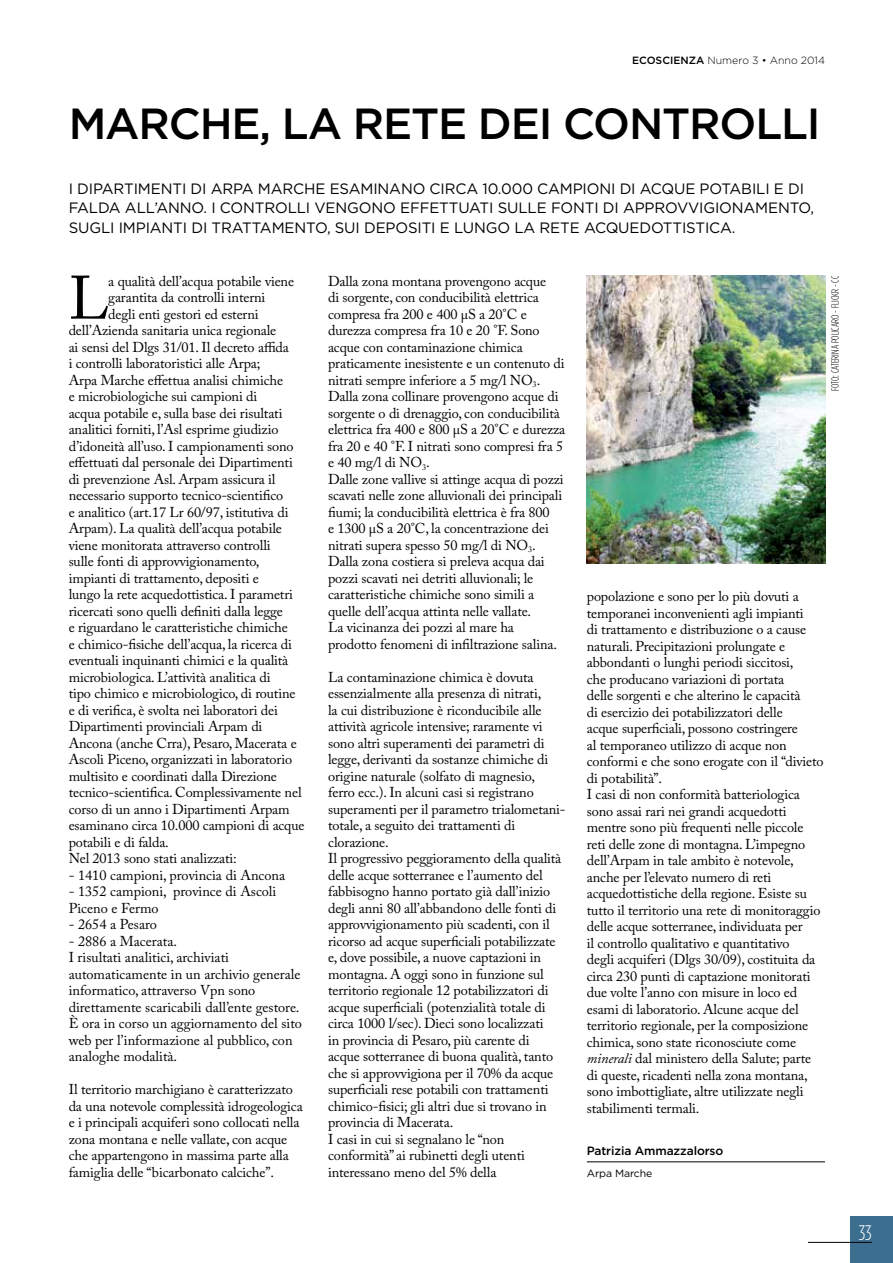
<style>
.page{position:relative;width:893px;height:1263px;background:#fff}
.page>*{position:absolute;margin:0;border:0;box-sizing:border-box;transform-origin:0 0}
.t1{font:60.6px "Adobe Caslon Pro";color:#000}
.t2{font:500 43.5px "Gotham HTF";letter-spacing:-.025em;color:#000}
.t3{font:300 condensed 21px "Gotham HTF";color:#fff}
.t4{font:15px/19.5px "Gotham HTF";letter-spacing:-.01em;color:#000}
.t5{font:14.25px/16.5px "Adobe Caslon Pro";letter-spacing:-.01em;color:#000}
.t6{font:500 12px "Gotham HTF";letter-spacing:-.01em;color:#000}
.t7{font:300 condensed 10.5px "Gotham HTF";color:#000}
.t8{font:300 10.5px "Gotham HTF";color:#000}
.t9{font:10.5px "Gotham HTF";color:#000}
.s1{font-weight:500}
.s2{font-style:italic}
</style>
<div class="page">
<div style="left:850px;top:1216px;width:43px;height:47px;background:#3b6e8f"></div>
<hr style="left:808px;top:1242px;width:64px;height:1px;background:#000">
<hr style="left:587px;top:1161px;width:238px;height:1px;background:#000">
<img style="left:587px;top:276px;width:239px;height:288px">
<p class="t8" style="left:632px;top:55px;width:194px"><span class="s1">ecoscienza</span> Numero 3 • Anno 2014</p>
<p class="t2" style="left:69px;top:99px;width:620px">MARCH E, LA RETE DEI controlli</p>
<p class="t4" style="left:69px;top:178px;width:747px">I DIPARTIMENTI DI ARPA MARCHE ESAMINANO CIRCA 10.000 CAMPIONI DI ACQUE POTABILI E DI<br>FALDA ALL’ANNO. I CONTROLLI VENGONO EFFETTUATI SULLE FONTI DI APPROVVIGIONAMENTO,<br>SUGLI IMPIANTI DI TRATTAMENTO, SUI DEPOSITI E LUNGO LA RETE ACQUEDOTTISTICA.</p>
<p class="t1" style="left:69px;top:262px;width:42px">L</p>
<p class="t5" style="left:108px;top:272px;width:187px">a qualità dell’acqua potabile viene</p>
<p class="t5" style="left:108px;top:289px;width:159px">garantita da controlli interni</p>
<p class="t5" style="left:108px;top:305px;width:152px">degli enti gestori ed esterni</p>
<p class="t5" style="left:69px;top:322px;width:209px">dell’Azienda sanitaria unica regionale</p>
<p class="t5" style="left:69px;top:338px;width:222px">ai sensi del Dlgs 31/01. Il decreto affida</p>
<p class="t5" style="left:69px;top:355px;width:193px">i controlli laboratoristici alle Arpa;</p>
<p class="t5" style="left:69px;top:371px;width:216px">Arpa Marche effettua analisi chimiche</p>
<p class="t5" style="left:69px;top:388px;width:190px">e microbiologiche sui campioni di</p>
<p class="t5" style="left:69px;top:404px;width:215px">acqua potabile e, sulla base dei risultati</p>
<p class="t5" style="left:69px;top:421px;width:211px">analitici forniti, l’Asl esprime giudizio</p>
<p class="t5" style="left:69px;top:437px;width:226px">d’idoneità all’uso. I campionamenti sono</p>
<p class="t5" style="left:69px;top:454px;width:226px">effettuati dal personale dei Dipartimenti</p>
<p class="t5" style="left:69px;top:470px;width:208px">di prevenzione Asl. Arpam assicura il</p>
<p class="t5" style="left:69px;top:487px;width:216px">necessario supporto tecnico-scientifico</p>
<p class="t5" style="left:69px;top:503px;width:221px">e analitico (art.17 Lr 60/97, istitutiva di</p>
<p class="t5" style="left:69px;top:520px;width:215px">Arpam). La qualità dell’acqua potabile</p>
<p class="t5" style="left:69px;top:536px;width:203px">viene monitorata attraverso controlli</p>
<p class="t5" style="left:69px;top:553px;width:192px">sulle fonti di approvvigionamento,</p>
<p class="t5" style="left:69px;top:569px;width:192px">impianti di trattamento, depositi e</p>
<p class="t5" style="left:69px;top:586px;width:226px">lungo la rete acquedottistica. I parametri</p>
<p class="t5" style="left:69px;top:602px;width:216px">ricercati sono quelli definiti dalla legge</p>
<p class="t5" style="left:69px;top:619px;width:221px">e riguardano le caratteristiche chimiche</p>
<p class="t5" style="left:69px;top:635px;width:225px">e chimico-fisiche dell’acqua, la ricerca di</p>
<p class="t5" style="left:69px;top:652px;width:221px">eventuali inquinanti chimici e la qualità</p>
<p class="t5" style="left:69px;top:668px;width:203px">microbiologica. L’attività analitica di</p>
<p class="t5" style="left:69px;top:685px;width:228px">tipo chimico e microbiologico, di routine</p>
<p class="t5" style="left:69px;top:701px;width:211px">e di verifica, è svolta nei laboratori dei</p>
<p class="t5" style="left:69px;top:718px;width:195px">Dipartimenti provinciali Arpam di</p>
<p class="t5" style="left:69px;top:734px;width:230px">Ancona (anche Crra), Pesaro, Macerata e</p>
<p class="t5" style="left:69px;top:751px;width:225px">Ascoli Piceno, organizzati in laboratorio</p>
<p class="t5" style="left:69px;top:767px;width:210px">multisito e coordinati dalla Direzione</p>
<p class="t5" style="left:69px;top:784px;width:234px">tecnico-scientifica. Complessivamente nel</p>
<p class="t5" style="left:69px;top:800px;width:222px">corso di un anno i Dipartimenti Arpam</p>
<p class="t5" style="left:69px;top:817px;width:237px">esaminano circa 10.000 campioni di acque</p>
<p class="t5" style="left:69px;top:833px;width:102px">potabili e di falda.</p>
<p class="t5" style="left:69px;top:850px;width:170px">Nel 2013 sono stati analizzati:</p>
<p class="t5" style="left:69px;top:866px;width:218px">- 1410 campioni, provincia di Ancona</p>
<p class="t5" style="left:69px;top:883px;width:209px">- 1352 campioni, province di Ascoli<br>Piceno e Fermo</p>
<p class="t5" style="left:69px;top:916px;width:90px">- 2654 a Pesaro</p>
<p class="t5" style="left:69px;top:932px;width:235px">- 2886 a Macerata.<br>I risultati analitici, archiviati automaticamente in un archivio generale informatico, attraverso Vpn sono direttamente scaricabili dall’ente gestore.<br>È ora in corso un aggiornamento del sito web per l’informazione al pubblico, con analoghe modalità.</p>
<p class="t5" style="left:69px;top:1081px;width:236px">Il territorio marchigiano è caratterizzato da una notevole complessità idrogeologica e i principali acquiferi sono collocati nella zona montana e nelle vallate, con acque che appartengono in massima parte alla famiglia delle “bicarbonato calciche”.</p>
<p class="t5" style="left:328px;top:272px;width:239px">Dalla zona montana provengono acque<br>di sorgente, con conducibilità elettrica compresa fra 200 e 400 µS a 20°C e durezza compresa fra 10 e 20 °F. Sono acque con contaminazione chimica praticamente inesistente e un contenuto di nitrati sempre inferiore a 5 mg/l NO<sub>3</sub>.<br>Dalla zona collinare provengono acque di sorgente o di drenaggio, con conducibilità elettrica fra 400 e 800 µS a 20°C e durezza fra 20 e 40 °F. I nitrati sono compresi fra 5 e 40 mg/l di NO<sub>3</sub>.<br>Dalle zone vallive si attinge acqua di pozzi scavati nelle zone alluvionali dei principali fiumi; la conducibilità elettrica è fra 800<br>e 1300 µS a 20°C, la concentrazione dei nitrati supera spesso 50 mg/l di NO<sub>3</sub>.<br>Dalla zona costiera si preleva acqua dai pozzi scavati nei detriti alluvionali; le caratteristiche chimiche sono simili a quelle dell’acqua attinta nelle vallate.<br>La vicinanza dei pozzi al mare ha prodotto fenomeni di infiltrazione salina.</p>
<p class="t5" style="left:328px;top:668px;width:239px">La contaminazione chimica è dovuta essenzialmente alla presenza di nitrati,<br>la cui distribuzione è riconducibile alle attività agricole intensive; raramente vi sono altri superamenti dei parametri di legge, derivanti da sostanze chimiche di origine naturale (solfato di magnesio,<br>ferro ecc.). In alcuni casi si registrano superamenti per il parametro trialometani&shy;totale, a seguito dei trattamenti di clorazione.<br>Il progressivo peggioramento della qualità delle acque sotterranee e l’aumento del fabbisogno hanno portato già dall’inizio degli anni 80 all’abbandono delle fonti di approvvigionamento più scadenti, con il ricorso ad acque superficiali potabilizzate e, dove possibile, a nuove captazioni in montagna. A oggi sono in funzione sul territorio regionale 12 potabilizzatori di acque superficiali (potenzialità totale di circa 1000 l/sec). Dieci sono localizzati<br>in provincia di Pesaro, più carente di<br>acque sotterranee di buona qualità, tanto che si approvvigiona per il 70% da acque superficiali rese potabili con trattamenti chimico-fisici; gli altri due si trovano in provincia di Macerata.<br>I casi in cui si segnalano le “non conformità” ai rubinetti degli utenti interessano meno del 5% della</p>
<p class="t7" style="left:830px;top:391px;width:117px;rotate:-90deg">foto: CAterina Policaro - FLICKR - CC</p>
<p class="t5" style="left:587px;top:588px;width:238px">popolazione e sono per lo più dovuti a temporanei inconvenienti agli impianti<br>di trattamento e distribuzione o a cause naturali. Precipitazioni prolungate e abbondanti o lunghi periodi siccitosi,<br>che producano variazioni di portata<br>delle sorgenti e che alterino le capacità<br>di esercizio dei potabilizzatori delle<br>acque superficiali, possono costringere<br>al temporaneo utilizzo di acque non conformi e che sono erogate con il “divieto di potabilità”.<br>I casi di non conformità batteriologica sono assai rari nei grandi acquedotti mentre sono più frequenti nelle piccole reti delle zone di montagna. L’impegno dell’Arpam in tale ambito è notevole, anche per l’elevato numero di reti acquedottistiche della regione. Esiste su tutto il territorio una rete di monitoraggio delle acque sotterranee, individuata per<br>il controllo qualitativo e quantitativo<br>degli acquiferi (Dlgs 30/09), costituita da circa 230 punti di captazione monitorati due volte l’anno con misure in loco ed esami di laboratorio. Alcune acque del territorio regionale, per la composizione chimica, sono state riconosciute come <span class="s2">minerali</span> dal ministero della Salute; parte di queste, ricadenti nella zona montana, sono imbottigliate, altre utilizzate negli stabilimenti termali.</p>
<p class="t6" style="left:587px;top:1144px;width:138px">Patrizia Ammazzalorso</p>
<p class="t9" style="left:587px;top:1167px;width:67px">ARPA MARCHE</p>
<p class="t3" style="left:859px;top:1221px;width:15px">33</p>
</div>
